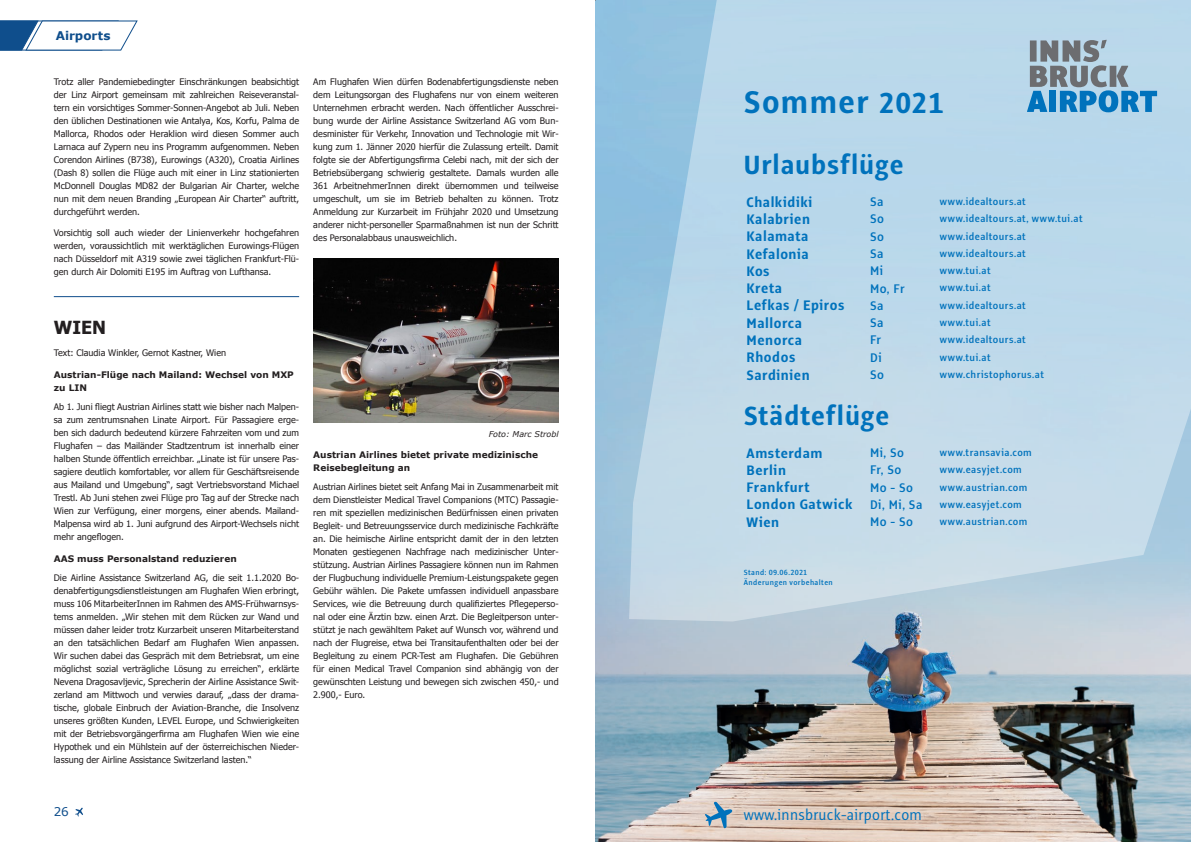
<style>
.page{position:relative;width:1191px;height:842px;background:#fff}
.page>*{position:absolute;margin:0;border:0;box-sizing:border-box;transform-origin:0 0}
.t1{font:700 34.5px "Alto Con";letter-spacing:.04em;color:#0072bc}
.t2{font:700 29px "Alto Con";letter-spacing:.03em;color:#0072bc}
.t3{font:700 18px "Tahoma";color:#231f20}
.t4{font:16.3px "Alto Con";letter-spacing:.02em;color:#0072bc}
.t5{font:700 15.2px "Alto Con";letter-spacing:.035em;color:#0072bc}
.t6{font:700 15.2px "Alto Pro Con";letter-spacing:.035em;color:#0072bc}
.t7{font:600 13.8px "Alto Pro Con";letter-spacing:.04em;color:#0072bc}
.t8{font:700 12px "Verdana";color:#0f4e8c}
.t9{font:12px "Verdana";color:#0f4e8c}
.t10{font:600 11.1px "Alto Pro Con";letter-spacing:.04em;color:#0072bc}
.t11{font:9px/13px "Tahoma";color:#231f20;text-align:justify}
.t12{font:700 9px/13.5px "Verdana";color:#231f20}
.t13{font:600 8.3px/9.9px "Alto Pro Con";letter-spacing:.05em;color:#0072bc}
.t14{font:italic 8px "Verdana";color:#231f20}
.s1{font-size:32px}
.s2{font-weight:600;font-size:13.8px}
</style>
<div class="page">
<svg style="left:75px;top:808px;width:8px;height:9px"></svg>
<img style="left:595px;top:0;width:596px;height:842px">
<svg style="left:629px;top:0;width:562px;height:621px;background:#bbd6e8"></svg>
<div style="left:698px;top:795px;width:229px;height:40px;background:#e6d2c5;opacity:.75"></div>
<svg style="left:705px;top:802px;width:27px;height:26px"></svg>
<svg style="left:1027px;top:40px;width:130px;height:72px;background:#81a8c1"></svg>
<svg style="left:0;top:20px;width:138px;height:31px"></svg>
<hr style="left:54px;top:296px;width:245px;height:1px;background:#0f4e8c">
<img style="left:313px;top:259px;width:245px;height:163px">
<h3 class="t8" style="left:56px;top:28px;width:56px">Airports</h3>
<p class="t11" style="left:54px;top:75px;width:247px">Trotz aller Pandemiebedingter Einschränkungen beabsichtigt der Linz Airport gemeinsam mit zahlreichen Reiseveranstal&shy;tern ein vorsichtiges Sommer-Sonnen-Angebot ab Juli. Neben den üblichen Destinationen wie Antalya, Kos, Korfu, Palma de Mallorca, Rhodos oder Heraklion wird diesen Sommer auch Larnaca auf Zypern neu ins Programm aufgenommen. Neben Corendon Airlines (B738), Eurowings (A320), Croatia Airlines (Dash 8) sollen die Flüge auch mit einer in Linz stationierten McDonnell Douglas MD82 der Bulgarian Air Charter, welche nun mit dem neuen Branding „European Air Charter“ auftritt, durchgeführt werden.</p>
<p class="t11" style="left:54px;top:226px;width:247px">Vorsichtig soll auch wieder der Linienverkehr hochgefahren werden, voraussichtlich mit werktäglichen Eurowings-Flügen nach Düsseldorf mit A319 sowie zwei täglichen Frankfurt-Flü&shy;gen durch Air Dolomiti E195 im Auftrag von Lufthansa.</p>
<p class="t11" style="left:313px;top:75px;width:247px">Am Flughafen Wien dürfen Bodenabfertigungsdienste neben dem Leitungsorgan des Flughafens nur von einem weiteren Unternehmen erbracht werden. Nach öffentlicher Ausschrei&shy;bung wurde der Airline Assistance Switzerland AG vom Bun&shy;desminister für Verkehr, Innovation und Technologie mit Wir&shy;kung zum 1. Jänner 2020 hierfür die Zulassung erteilt. Damit folgte sie der Abfertigungsfirma Celebi nach, mit der sich der Betriebsübergang schwierig gestaltete. Damals wurden alle 361 ArbeitnehmerInnen direkt übernommen und teilweise umgeschult, um sie im Betrieb behalten zu können. Trotz Anmeldung zur Kurzarbeit im Frühjahr 2020 und Umsetzung anderer nicht-personeller Sparmaßnahmen ist nun der Schritt des Personalabbaus unausweichlich.</p>
<h3 class="t3" style="left:54px;top:315px;width:54px">WIEN</h3>
<p class="t11" style="left:54px;top:345px;width:174px">Text: Claudia Winkler, Gernot Kastner, Wien</p>
<p class="t12" style="left:54px;top:368px;width:241px">Austrian-Flüge nach Mailand: Wechsel von MXP zu LIN</p>
<p class="t11" style="left:54px;top:400px;width:247px">Ab 1. Juni fliegt Austrian Airlines statt wie bisher nach Malpen&shy;sa zum zentrumsnahen Linate Airport. Für Passagiere erge&shy;ben sich dadurch bedeutend kürzere Fahrzeiten vom und zum Flughafen – das Mailänder Stadtzentrum ist innerhalb einer halben Stunde öffentlich erreichbar. „Linate ist für unsere Pas&shy;sagiere deutlich komfortabler, vor allem für Geschäftsreisende aus Mailand und Umgebung“, sagt Vertriebsvorstand Michael Trestl. Ab Juni stehen zwei Flüge pro Tag auf der Strecke nach Wien zur Verfügung, einer morgens, einer abends. Mailand-Malpensa wird ab 1. Juni aufgrund des Airport-Wechsels nicht mehr angeflogen.</p>
<p class="t12" style="left:54px;top:552px;width:184px">AAS muss Personalstand reduzieren</p>
<p class="t11" style="left:54px;top:570px;width:247px">Die Airline Assistance Switzerland AG, die seit 1.1.2020 Bo&shy;denabfertigungsdienstleistungen am Flughafen Wien erbringt, muss 106 MitarbeiterInnen im Rahmen des AMS-Frühwarnsys&shy;tems anmelden. „Wir stehen mit dem Rücken zur Wand und müssen daher leider trotz Kurzarbeit unseren Mitarbeiterstand an den tatsächlichen Bedarf am Flughafen Wien anpassen.<br>Wir suchen dabei das Gespräch mit dem Betriebsrat, um eine möglichst sozial verträgliche Lösung zu erreichen“, erklärte Nevena Dragosavljevic, Sprecherin der Airline Assistance Swit&shy;zerland am Mittwoch und verwies darauf, „dass der drama&shy;tische, globale Einbruch der Aviation-Branche, die Insolvenz unseres größten Kunden, LEVEL Europe, und Schwierigkeiten mit der Betriebsvorgängerfirma am Flughafen Wien wie eine Hypothek und ein Mühlstein auf der österreichischen Nieder&shy;lassung der Airline Assistance Switzerland lasten.“</p>
<p class="t14" style="left:489px;top:429px;width:71px">Foto: Marc Strobl</p>
<p class="t12" style="left:313px;top:448px;width:226px">Austrian Airlines bietet private medizinische<br>Reisebegleitung an</p>
<p class="t11" style="left:313px;top:480px;width:247px">Austrian Airlines bietet seit Anfang Mai in Zusammenarbeit mit dem Dienstleister Medical Travel Companions (MTC) Passagie&shy;ren mit speziellen medizinischen Bedürfnissen einen privaten Begleit- und Betreuungsservice durch medizinische Fachkräfte an. Die heimische Airline entspricht damit der in den letzten Monaten gestiegenen Nachfrage nach medizinischer Unter&shy;stützung. Austrian Airlines Passagiere können nun im Rahmen der Flugbuchung individuelle Premium-Leistungspakete gegen Gebühr wählen. Die Pakete umfassen individuell anpassbare Services, wie die Betreuung durch qualifiziertes Pflegeperso&shy;nal oder eine Ärztin bzw. einen Arzt. Die Begleitperson unter&shy;stützt je nach gewähltem Paket auf Wunsch vor, während und nach der Flugreise, etwa bei Transitaufenthalten oder bei der Begleitung zu einem PCR-Test am Flughafen. Die Gebühren für einen Medical Travel Companion sind abhängig von der gewünschten Leistung und bewegen sich zwischen 450,- und 2.900,- Euro.</p>
<h3 class="t9" style="left:54px;top:804px;width:16px">26</h3>
<h1 class="t1" style="left:744px;top:81px;width:201px">Sommer <span class="s1">2021</span></h1>
<h2 class="t2" style="left:744px;top:148px;width:161px">Urlaubsflüge</h2>
<h3 class="t5" style="left:746px;top:193px;width:67px">Chalkidiki</h3>
<h3 class="t7" style="left:870px;top:193px;width:15px">Sa</h3>
<p class="t10" style="left:939px;top:195px;width:87px">www.idealtours.at</p>
<h3 class="t5" style="left:746px;top:210px;width:65px">Kalabrien</h3>
<h3 class="t7" style="left:870px;top:210px;width:15px">So</h3>
<p class="t10" style="left:939px;top:212px;width:144px">www.idealtours.at, www.tui.at</p>
<h3 class="t5" style="left:746px;top:227px;width:63px">Kalamata</h3>
<h3 class="t7" style="left:870px;top:228px;width:15px">So</h3>
<p class="t10" style="left:939px;top:229px;width:87px">www.idealtours.at</p>
<h3 class="t5" style="left:746px;top:245px;width:64px">Kefalonia</h3>
<h3 class="t7" style="left:870px;top:245px;width:15px">Sa</h3>
<p class="t10" style="left:939px;top:246px;width:87px">www.idealtours.at</p>
<h3 class="t5" style="left:746px;top:262px;width:24px">Kos</h3>
<h3 class="t7" style="left:870px;top:262px;width:15px">Mi</h3>
<p class="t10" style="left:939px;top:264px;width:52px">www.tui.at</p>
<h3 class="t5" style="left:746px;top:279px;width:37px">Kreta</h3>
<h3 class="t7" style="left:870px;top:280px;width:36px">Mo, Fr</h3>
<p class="t10" style="left:939px;top:281px;width:52px">www.tui.at</p>
<h3 class="t5" style="left:746px;top:296px;width:99px">Lefkas / Epiros</h3>
<h3 class="t7" style="left:870px;top:297px;width:15px">Sa</h3>
<p class="t10" style="left:939px;top:298px;width:87px">www.idealtours.at</p>
<h3 class="t5" style="left:746px;top:314px;width:57px">Mallorca</h3>
<h3 class="t7" style="left:870px;top:314px;width:15px">Sa</h3>
<p class="t10" style="left:939px;top:316px;width:52px">www.tui.at</p>
<h3 class="t5" style="left:746px;top:331px;width:57px">Menorca</h3>
<h3 class="t7" style="left:870px;top:331px;width:13px">Fr</h3>
<p class="t10" style="left:939px;top:333px;width:87px">www.idealtours.at</p>
<h3 class="t5" style="left:746px;top:348px;width:50px">Rhodos</h3>
<h3 class="t7" style="left:870px;top:349px;width:13px">Di</h3>
<p class="t10" style="left:939px;top:350px;width:52px">www.tui.at</p>
<h3 class="t5" style="left:746px;top:366px;width:65px">Sardinien</h3>
<h3 class="t7" style="left:870px;top:366px;width:15px">So</h3>
<p class="t10" style="left:939px;top:368px;width:106px">www.christophorus.at</p>
<h2 class="t2" style="left:744px;top:399px;width:147px">Städteflüge</h2>
<h3 class="t6" style="left:746px;top:443px;width:77px">Amsterdam</h3>
<h3 class="t7" style="left:870px;top:444px;width:36px">Mi, So</h3>
<p class="t10" style="left:939px;top:446px;width:94px">www.transavia.com</p>
<h3 class="t6" style="left:746px;top:461px;width:41px">Berlin</h3>
<h3 class="t7" style="left:870px;top:461px;width:33px">Fr, So</h3>
<p class="t10" style="left:939px;top:463px;width:84px">www.easyjet.com</p>
<h3 class="t6" style="left:746px;top:478px;width:65px">Frankfurt</h3>
<h3 class="t7" style="left:870px;top:479px;width:45px">Mo - So</h3>
<p class="t10" style="left:939px;top:480px;width:89px">www.austrian.com</p>
<h3 class="t6" style="left:746px;top:495px;width:177px">London Gatwick <span class="s2">Di, Mi, Sa</span></h3>
<p class="t10" style="left:939px;top:497px;width:84px">www.easyjet.com</p>
<h3 class="t6" style="left:746px;top:512px;width:34px">Wien</h3>
<h3 class="t7" style="left:870px;top:513px;width:45px">Mo - So</h3>
<p class="t10" style="left:939px;top:515px;width:89px">www.austrian.com</p>
<p class="t13" style="left:744px;top:567px;width:91px">Stand: 09.06.2021<br>Änderungen vorbehalten</p>
<h3 class="t4" style="left:744px;top:805px;width:180px">www.innsbruck-airport.com</h3>
</div>
